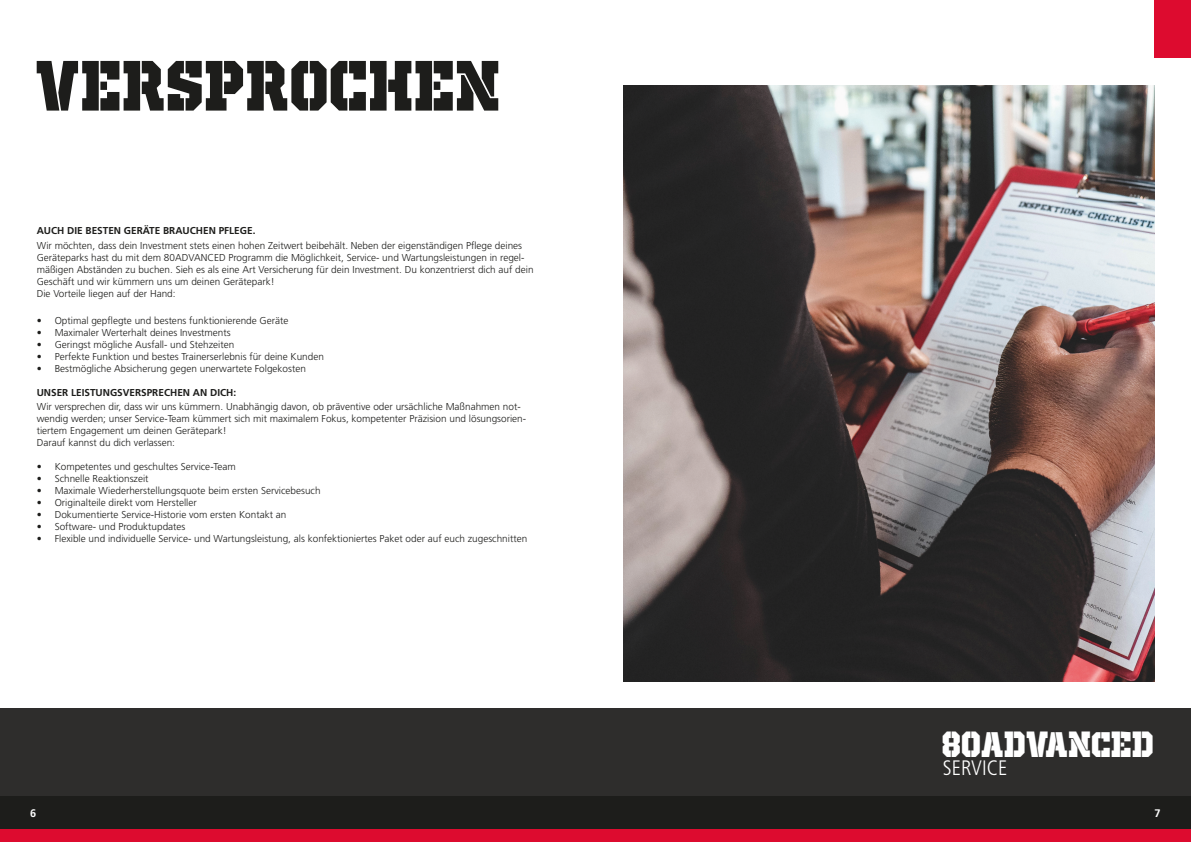
<style>
.page{position:relative;width:1191px;height:842px;background:#fff}
.page>*{position:absolute;margin:0;border:0;box-sizing:border-box;transform-origin:0 0}
.t1{font:82.7px "Old School United Stencil";color:#1d1d1b}
.t2{font:41.8px "Old School United Stencil";color:#fff}
.t3{font:300 condensed 20.9px "Frutiger LT Std";color:#fff}
.t4{font:700 11px "Frutiger LT Std";color:#fff}
.t5{font:300 10px/12px "Frutiger LT Std";color:#1d1d1b}
.t6{font:700 10px "Frutiger LT Std";color:#1d1d1b}
</style>
<div class="page">
<div style="left:0;top:709px;width:1191px;height:133px;background:#2e2d2c"></div>
<div style="left:0;top:796px;width:1191px;height:33px;background:#1d1d1b"></div>
<div style="left:0;top:829px;width:1191px;height:13px;background:#dd0b2f"></div>
<div style="left:1154px;top:0;width:37px;height:57px;background:#dd0b2f"></div>
<img style="left:624px;top:85px;width:530px;height:597px">
<h1 class="t1" style="left:37px;top:42px;width:467px">VERSPROCHEN</h1>
<p class="t6" style="left:37px;top:225px;width:220px">AUCH DIE BESTEN GERÄTE BRAUCHEN PFLEGE.</p>
<p class="t5" style="left:37px;top:240px;width:498px">Wir möchten, dass dein Investment stets einen hohen Zeitwert beibehält. Neben der eigenständigen Pflege deines Geräteparks hast du mit dem 80ADVANCED Programm die Möglichkeit, Service- und Wartungsleistungen in regel&shy;mäßigen Abständen zu buchen. Sieh es als eine Art Versicherung für dein Investment. Du konzentrierst dich auf dein Geschäft und wir kümmern uns um deinen Gerätepark!<br>Die Vorteile liegen auf der Hand:</p>
<p class="t5" style="left:37px;top:314px;width:253px">• Optimal gepflegte und bestens funktionierende Geräte</p>
<p class="t5" style="left:37px;top:326px;width:195px">• Maximaler Werterhalt deines Investments</p>
<p class="t5" style="left:37px;top:338px;width:199px">• Geringst mögliche Ausfall- und Stehzeiten</p>
<p class="t5" style="left:37px;top:350px;width:289px">• Perfekte Funktion und bestes Trainerserlebnis für deine Kunden</p>
<p class="t5" style="left:37px;top:362px;width:271px">• Bestmögliche Absicherung gegen unerwartete Folgekosten</p>
<p class="t6" style="left:37px;top:386px;width:201px">UNSER LEISTUNGSVERSPRECHEN AN DICH:</p>
<p class="t5" style="left:37px;top:401px;width:491px">Wir versprechen dir, dass wir uns kümmern. Unabhängig davon, ob präventive oder ursächliche Maßnahmen not&shy;wendig werden; unser Service-Team kümmert sich mit maximalem Fokus, kompetenter Präzision und lösungsorien&shy;tiertem Engagement um deinen Gerätepark!<br>Darauf kannst du dich verlassen:</p>
<p class="t5" style="left:37px;top:461px;width:201px">• Kompetentes und geschultes Service-Team</p>
<p class="t5" style="left:37px;top:473px;width:113px">• Schnelle Reaktionszeit</p>
<p class="t5" style="left:37px;top:485px;width:285px">• Maximale Wiederherstellungsquote beim ersten Servicebesuch</p>
<p class="t5" style="left:37px;top:497px;width:162px">• Originalteile direkt vom Hersteller</p>
<p class="t5" style="left:37px;top:509px;width:251px">• Dokumentierte Service-Historie vom ersten Kontakt an</p>
<p class="t5" style="left:37px;top:521px;width:150px">• Software- und Produktupdates</p>
<p class="t5" style="left:37px;top:533px;width:492px">• Flexible und individuelle Service- und Wartungsleistung, als konfektioniertes Paket oder auf euch zugeschnitten</p>
<p class="t4" style="left:30px;top:806px;width:8px">6</p>
<h2 class="t2" style="left:942px;top:722px;width:213px">80ADVANCED</h2>
<h3 class="t3" style="left:942px;top:756px;width:66px">SERVICE</h3>
<p class="t4" style="left:1154px;top:806px;width:8px">7</p>
</div>
